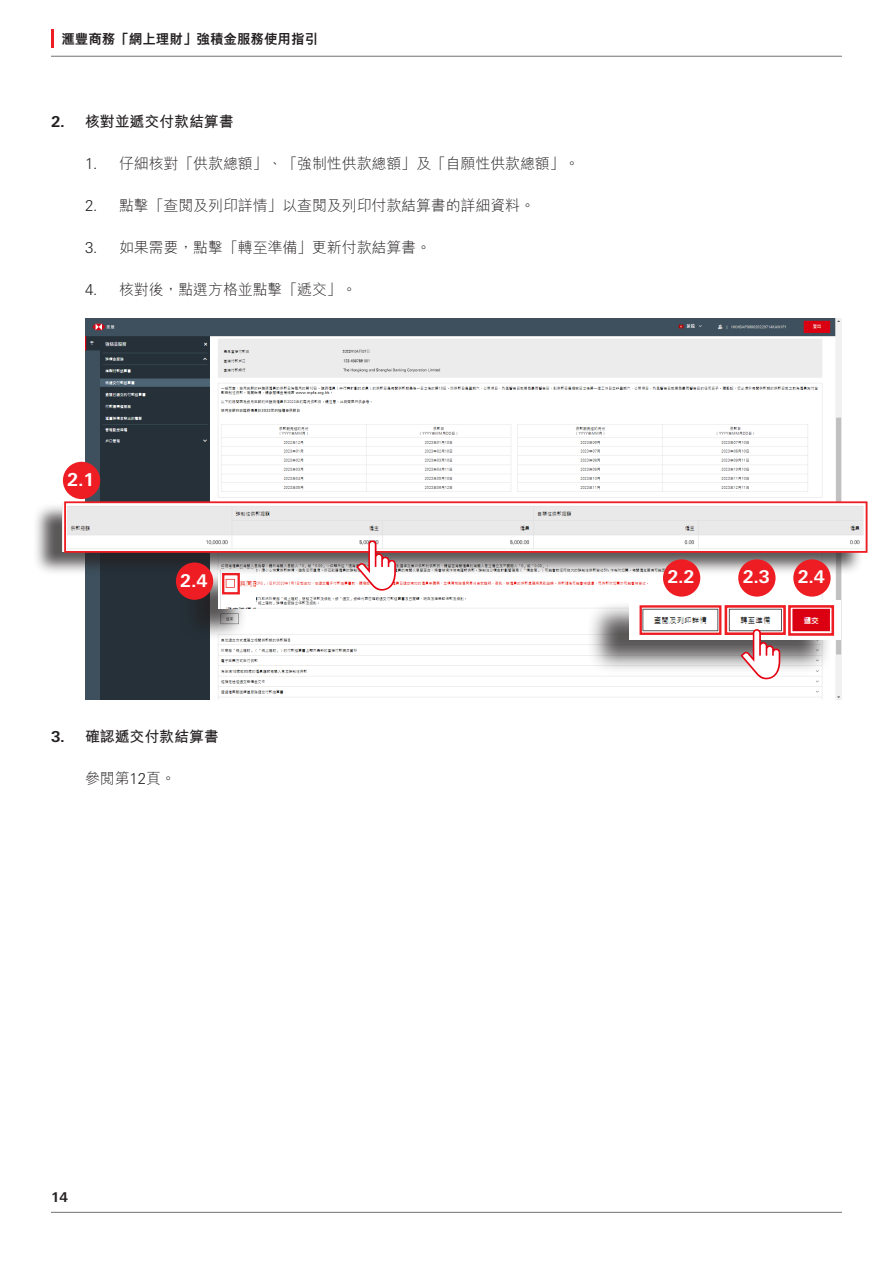
<style>
.page{position:relative;width:893px;height:1263px;background:#fff}
.page>*{position:absolute;margin:0;border:0;box-sizing:border-box;transform-origin:0 0}
.t1{font:700 17.85px "Univers Nextfor HSBC";color:#fff}
.t2{font:700 17.55px "Univers Nextfor HSBC";color:#fff}
.t3{font:300 15px "M Hei H Kfor HSBC";letter-spacing:-.01em;color:#231f20}
.t4{font:700 15px "M Hei H Kfor HSBC";letter-spacing:-.01em;color:#231f20}
.t5{font:800 13.5px "M Hei H Kfor HSBC";color:#231f20}
.t6{font:700 13.5px "Univers Nextfor HSBC";color:#231f20}
.s1{font-family:"Univers Nextfor HSBC"}
</style>
<div class="page">
<hr style="left:51px;top:56px;width:791px;height:1px;background:#717275">
<hr style="left:51px;top:1212px;width:791px;height:1px;background:#717275">
<hr style="left:51px;top:29px;width:3px;height:19px;background:#ee1d23">
<img style="left:85px;top:319px;width:757px;height:380px">
<div style="left:180px;top:570px;width:68px;height:70px;background:#231f20;opacity:.75"></div>
<img style="left:219px;top:576px;width:36px;height:33px">
<div style="left:222px;top:573px;width:18px;height:21px;border:2px solid #ee1d23"></div>
<div style="left:33px;top:502px;width:831px;height:74px;background:#231f20;opacity:.75"></div>
<img style="left:63px;top:502px;width:805px;height:50px">
<div style="left:64px;top:501px;width:803px;height:52px;border:2px solid #ee1d23"></div>
<svg style="left:356px;top:540px;width:40px;height:51px"></svg>
<div style="left:586px;top:600px;width:247px;height:74px;background:#231f20;opacity:.75"></div>
<img style="left:629px;top:600px;width:212px;height:40px">
<div style="left:639px;top:605px;width:82px;height:30px;border:2px solid #ee1d23"></div>
<div style="left:725px;top:605px;width:61px;height:30px;border:3px solid #ee1d23"></div>
<div style="left:788px;top:605px;width:46px;height:31px;border:3px solid #ee1d23"></div>
<svg style="left:740px;top:629px;width:40px;height:50px"></svg>
<div style="left:663px;top:559px;width:37px;height:38px;background:#ee1d23;border-radius:50%"></div>
<div style="left:738px;top:559px;width:37px;height:38px;background:#ee1d23;border-radius:50%"></div>
<div style="left:793px;top:559px;width:38px;height:38px;background:#ee1d23;border-radius:50%"></div>
<div style="left:63px;top:462px;width:37px;height:37px;background:#ee1d23;border-radius:50%"></div>
<div style="left:176px;top:562px;width:37px;height:38px;background:#ee1d23;border-radius:50%"></div>
<p class="t5" style="left:61px;top:32px;width:258px">滙豐商務「網上理財」強積金服務使用指引</p>
<p class="t4" style="left:51px;top:110px;width:184px"><span class="s1">2.</span> 核對並遞交付款結算書</p>
<p class="t3" style="left:85px;top:155px;width:496px"><span class="s1">1.</span> 仔細核對「供款總額」、「強制性供款總額」及「自願性供款總額」。</p>
<p class="t3" style="left:85px;top:197px;width:451px"><span class="s1">2.</span> 點擊「查閱及列印詳情」以查閱及列印付款結算書的詳細資料。</p>
<p class="t3" style="left:85px;top:239px;width:348px"><span class="s1">3.</span> 如果需要，點擊「轉至準備」更新付款結算書。</p>
<p class="t3" style="left:85px;top:281px;width:273px"><span class="s1">4.</span> 核對後，點選方格並點擊「遞交」。</p>
<p class="t1" style="left:67px;top:467px;width:29px">2.1</p>
<p class="t2" style="left:180px;top:568px;width:29px">2.4</p>
<p class="t4" style="left:51px;top:725px;width:169px"><span class="s1">3.</span> 確認遞交付款結算書</p>
<p class="t3" style="left:85px;top:770px;width:92px">參閱第<span class="s1">12</span>頁。</p>
<p class="t2" style="left:667px;top:565px;width:29px">2.2</p>
<p class="t2" style="left:743px;top:565px;width:29px">2.3</p>
<p class="t2" style="left:798px;top:565px;width:29px">2.4</p>
<p class="t6" style="left:51px;top:1187px;width:18px">14</p>
</div>
